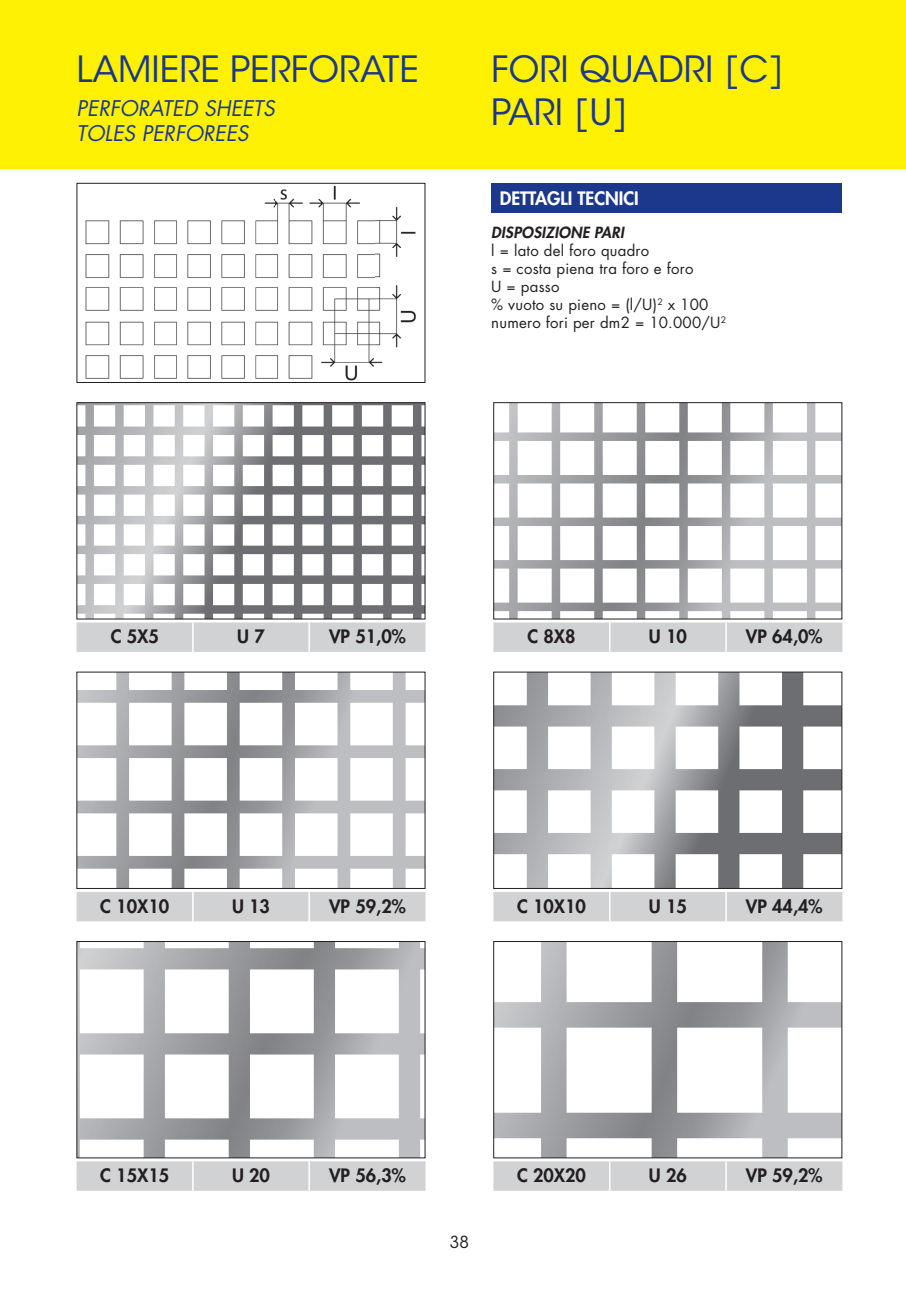
<style>
.page{position:relative;width:906px;height:1289px;background:#fff}
.page>*{position:absolute;margin:0;border:0;box-sizing:border-box;transform-origin:0 0}
.t1{font:36px/43.2px "ITC Avant Garde Std";color:#1b388c}
.t2{font:italic 21px/25.2px "Futura Std";color:#1b388c}
.t3{font:800 18px "Futura Std";color:#231f20}
.t4{font:800 18px "Futura Std";color:#fff}
.t5{font:16.5px "ITC Avant Garde Std";color:#231f20}
.t6{font:15px/18px "Futura Std";letter-spacing:.015em;color:#231f20}
.t7{font:italic 800 15px "Futura Std";letter-spacing:.015em;color:#231f20}
</style>
<div class="page">
<div style="left:0;top:0;width:906px;height:168px;background:#fff101"></div>
<img style="left:85px;top:186px;width:331px;height:195px">
<div style="left:77px;top:183px;width:348px;height:200px;border:1px solid #231f20"></div>
<div style="left:491px;top:183px;width:351px;height:30px;background:#1b388c"></div>
<svg style="left:79px;top:404px;width:344px;height:213px"></svg>
<div style="left:77px;top:402px;width:348px;height:217px;border:1px solid #231f20"></div>
<div style="left:77px;top:622px;width:348px;height:30px;background:#d1d2d4"></div>
<hr style="left:192px;top:622px;width:2px;height:30px;background:#fff">
<hr style="left:308px;top:622px;width:2px;height:30px;background:#fff">
<svg style="left:495px;top:404px;width:345px;height:213px"></svg>
<div style="left:493px;top:402px;width:349px;height:217px;border:1px solid #231f20"></div>
<div style="left:493px;top:622px;width:349px;height:30px;background:#d1d2d4"></div>
<hr style="left:609px;top:622px;width:1px;height:30px;background:#fff">
<hr style="left:725px;top:622px;width:2px;height:30px;background:#fff">
<svg style="left:79px;top:673px;width:344px;height:213px"></svg>
<div style="left:77px;top:892px;width:348px;height:29px;background:#d1d2d4"></div>
<hr style="left:192px;top:891px;width:2px;height:30px;background:#fff">
<hr style="left:308px;top:891px;width:2px;height:30px;background:#fff">
<svg style="left:495px;top:673px;width:345px;height:213px"></svg>
<div style="left:493px;top:671px;width:349px;height:217px;border:1px solid #231f20"></div>
<div style="left:493px;top:892px;width:349px;height:29px;background:#d1d2d4"></div>
<hr style="left:609px;top:891px;width:1px;height:30px;background:#fff">
<hr style="left:725px;top:891px;width:2px;height:30px;background:#fff">
<svg style="left:79px;top:943px;width:344px;height:213px"></svg>
<div style="left:77px;top:941px;width:348px;height:217px;border:1px solid #231f20"></div>
<div style="left:77px;top:1161px;width:348px;height:29px;background:#d1d2d4"></div>
<hr style="left:192px;top:1161px;width:2px;height:29px;background:#fff">
<hr style="left:308px;top:1161px;width:2px;height:29px;background:#fff">
<svg style="left:495px;top:943px;width:345px;height:213px"></svg>
<div style="left:493px;top:941px;width:349px;height:217px;border:1px solid #231f20"></div>
<div style="left:493px;top:1161px;width:349px;height:29px;background:#d1d2d4"></div>
<hr style="left:725px;top:1161px;width:2px;height:29px;background:#fff">
<h1 class="t1" style="left:77px;top:48px;width:344px">LAMIERE PERFORATE</h1>
<h2 class="t2" style="left:77px;top:96px;width:200px">PERFORATED SHEETS<br>TOLES PERFOREES</h2>
<h1 class="t1" style="left:491px;top:48px;width:295px">FORI QUADRI [C]<br>PARI [U]</h1>
<p class="t4" style="left:500px;top:187px;width:141px">DETTAGLI TECNICI</p>
<p class="t7" style="left:491px;top:223px;width:134px">DISPOSIZIONE PARI</p>
<p class="t6" style="left:491px;top:241px;width:236px">l = lato del foro quadro<br>s = costa piena tra foro e foro<br>U = passo<br>% vuoto su pieno = (l/U)<sup>2</sup> x 100 numero fori per dm2 = 10.000/U<sup>2</sup></p>
<p class="t3" style="left:111px;top:625px;width:50px">C 5X5</p>
<p class="t3" style="left:237px;top:625px;width:29px">U 7</p>
<p class="t3" style="left:329px;top:625px;width:78px">VP 51,0%</p>
<p class="t3" style="left:527px;top:625px;width:50px">C 8X8</p>
<p class="t3" style="left:649px;top:625px;width:39px">U 10</p>
<p class="t3" style="left:746px;top:625px;width:78px">VP 64,0%</p>
<p class="t3" style="left:100px;top:894px;width:70px">C 10X10</p>
<p class="t3" style="left:232px;top:894px;width:39px">U 13</p>
<p class="t3" style="left:329px;top:894px;width:78px">VP 59,2%</p>
<p class="t3" style="left:517px;top:894px;width:70px">C 10X10</p>
<p class="t3" style="left:649px;top:894px;width:39px">U 15</p>
<p class="t3" style="left:746px;top:894px;width:78px">VP 44,4%</p>
<p class="t3" style="left:100px;top:1164px;width:70px">C 15X15</p>
<p class="t3" style="left:232px;top:1164px;width:39px">U 20</p>
<p class="t3" style="left:329px;top:1164px;width:78px">VP 56,3%</p>
<p class="t3" style="left:517px;top:1164px;width:70px">C 20X20</p>
<p class="t3" style="left:649px;top:1164px;width:39px">U 26</p>
<p class="t3" style="left:746px;top:1164px;width:78px">VP 59,2%</p>
<p class="t5" style="left:450px;top:1232px;width:21px">38</p>
</div>
